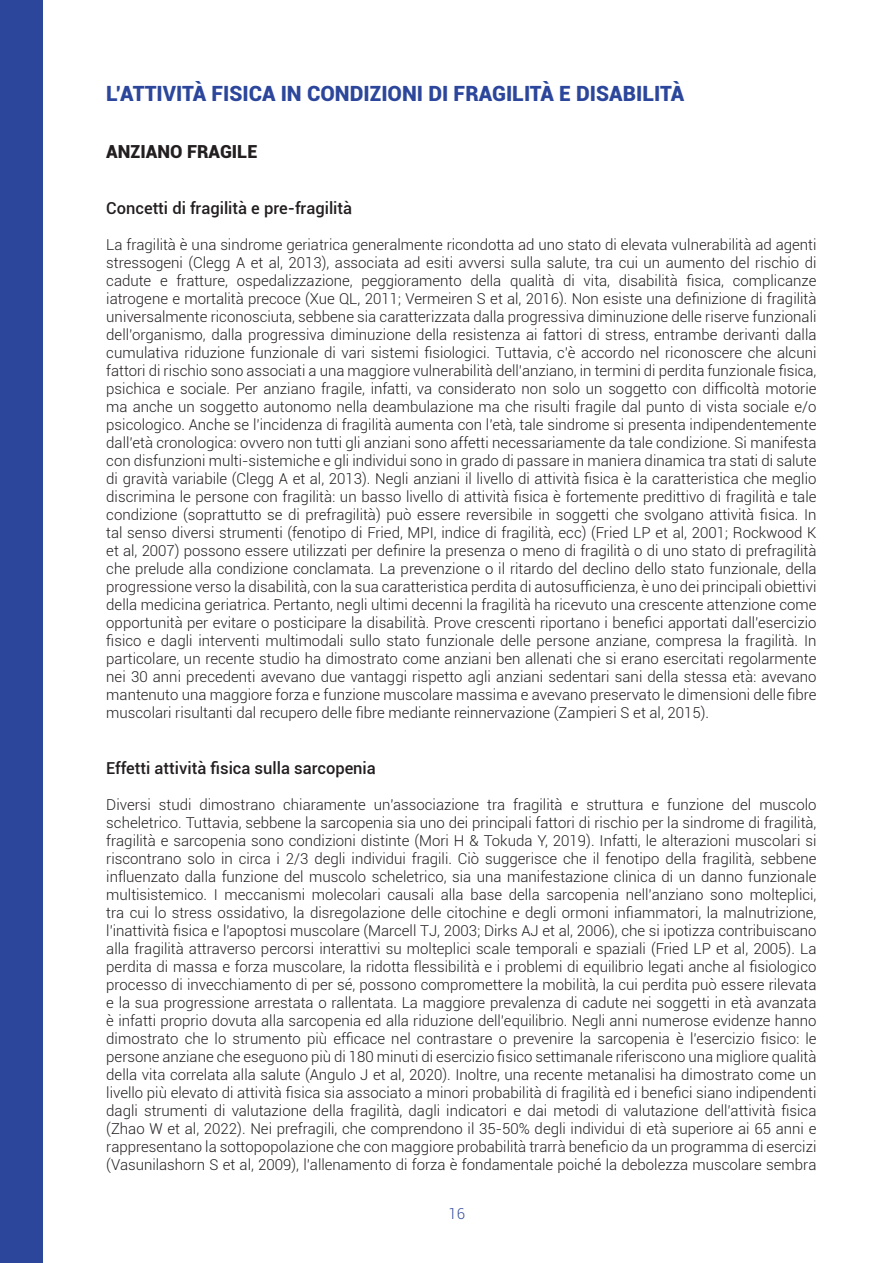
<style>
.page{position:relative;width:893px;height:1263px;background:#fff}
.page>*{position:absolute;margin:0;border:0;box-sizing:border-box;transform-origin:0 0}
.TITOLO_GRANDE_BLU{font:900 21px "Roboto";color:#2b469b}
.TITOLETTO_MEDIO_SOTTOPARAGRAFO{font:900 18px "Roboto";color:#231f20}
.Sottotitoli{font:500 16.5px "Roboto";color:#231f20}
.t1{font:300 15px/18px "Roboto";color:#231f20;text-align:justify}
.t2{font:300 15px "Roboto";color:#31499a}
</style>
<div class="page">
<div style="left:0;top:0;width:43px;height:1263px;background:#2b469b"></div>
<p class="TITOLO_GRANDE_BLU" style="left:106px;top:78px;width:579px">L’ATTIVITÀ FISICA IN CONDIZIONI DI FRAGILITÀ E DISABILITÀ</p>
<p class="TITOLETTO_MEDIO_SOTTOPARAGRAFO" style="left:106px;top:139px;width:153px">ANZIANO FRAGILE</p>
<p class="Sottotitoli" style="left:106px;top:197px;width:247px">Concetti di fragilità e pre-fragilità</p>
<p class="t1" style="left:106px;top:235px;width:712px">La fragilità è una sindrome geriatrica generalmente ricondotta ad uno stato di elevata vulnerabilità ad agenti stressogeni (Clegg A et al, 2013), associata ad esiti avversi sulla salute, tra cui un aumento del rischio di cadute e fratture, ospedalizzazione, peggioramento della qualità di vita, disabilità fisica, complicanze iatrogene e mortalità precoce (Xue QL, 2011; Vermeiren S et al, 2016). Non esiste una definizione di fragilità universalmente riconosciuta, sebbene sia caratterizzata dalla progressiva diminuzione delle riserve funzionali dell’organismo, dalla progressiva diminuzione della resistenza ai fattori di stress, entrambe derivanti dalla cumulativa riduzione funzionale di vari sistemi fisiologici. Tuttavia, c’è accordo nel riconoscere che alcuni fattori di rischio sono associati a una maggiore vulnerabilità dell’anziano, in termini di perdita funzionale fisica, psichica e sociale. Per anziano fragile, infatti, va considerato non solo un soggetto con difficoltà motorie ma anche un soggetto autonomo nella deambulazione ma che risulti fragile dal punto di vista sociale e/o psicologico. Anche se l’incidenza di fragilità aumenta con l’età, tale sindrome si presenta indipendentemente dall’età cronologica: ovvero non tutti gli anziani sono affetti necessariamente da tale condizione. Si manifesta con disfunzioni multi-sistemiche e gli individui sono in grado di passare in maniera dinamica tra stati di salute di gravità variabile (Clegg A et al, 2013). Negli anziani il livello di attività fisica è la caratteristica che meglio discrimina le persone con fragilità: un basso livello di attività fisica è fortemente predittivo di fragilità e tale condizione (soprattutto se di prefragilità) può essere reversibile in soggetti che svolgano attività fisica. In tal senso diversi strumenti (fenotipo di Fried, MPI, indice di fragilità, ecc) (Fried LP et al, 2001; Rockwood K et al, 2007) possono essere utilizzati per definire la presenza o meno di fragilità o di uno stato di prefragilità che prelude alla condizione conclamata. La prevenzione o il ritardo del declino dello stato funzionale, della progressione verso la disabilità, con la sua caratteristica perdita di autosufficienza, è uno dei principali obiettivi della medicina geriatrica. Pertanto, negli ultimi decenni la fragilità ha ricevuto una crescente attenzione come opportunità per evitare o posticipare la disabilità. Prove crescenti riportano i benefici apportati dall’esercizio fisico e dagli interventi multimodali sullo stato funzionale delle persone anziane, compresa la fragilità. In particolare, un recente studio ha dimostrato come anziani ben allenati che si erano esercitati regolarmente nei 30 anni precedenti avevano due vantaggi rispetto agli anziani sedentari sani della stessa età: avevano mantenuto una maggiore forza e funzione muscolare massima e avevano preservato le dimensioni delle fibre muscolari risultanti dal recupero delle fibre mediante reinnervazione (Zampieri S et al, 2015).</p>
<p class="Sottotitoli" style="left:106px;top:757px;width:271px">Effetti attività fisica sulla sarcopenia</p>
<p class="t1" style="left:106px;top:795px;width:712px">Diversi studi dimostrano chiaramente un'associazione tra fragilità e struttura e funzione del muscolo scheletrico. Tuttavia, sebbene la sarcopenia sia uno dei principali fattori di rischio per la sindrome di fragilità, fragilità e sarcopenia sono condizioni distinte (Mori H &amp; Tokuda Y, 2019). Infatti, le alterazioni muscolari si riscontrano solo in circa i 2/3 degli individui fragili. Ciò suggerisce che il fenotipo della fragilità, sebbene influenzato dalla funzione del muscolo scheletrico, sia una manifestazione clinica di un danno funzionale multisistemico. I meccanismi molecolari causali alla base della sarcopenia nell’anziano sono molteplici, tra cui lo stress ossidativo, la disregolazione delle citochine e degli ormoni infiammatori, la malnutrizione, l'inattività fisica e l'apoptosi muscolare (Marcell TJ, 2003; Dirks AJ et al, 2006), che si ipotizza contribuiscano alla fragilità attraverso percorsi interattivi su molteplici scale temporali e spaziali (Fried LP et al, 2005). La perdita di massa e forza muscolare, la ridotta flessibilità e i problemi di equilibrio legati anche al fisiologico processo di invecchiamento di per sé, possono compromettere la mobilità, la cui perdita può essere rilevata e la sua progressione arrestata o rallentata. La maggiore prevalenza di cadute nei soggetti in età avanzata è infatti proprio dovuta alla sarcopenia ed alla riduzione dell’equilibrio. Negli anni numerose evidenze hanno dimostrato che lo strumento più efficace nel contrastare o prevenire la sarcopenia è l’esercizio fisico: le persone anziane che eseguono più di 180 minuti di esercizio fisico settimanale riferiscono una migliore qualità della vita correlata alla salute (Angulo J et al, 2020). Inoltre, una recente metanalisi ha dimostrato come un livello più elevato di attività fisica sia associato a minori probabilità di fragilità ed i benefici siano indipendenti dagli strumenti di valutazione della fragilità, dagli indicatori e dai metodi di valutazione dell’attività fisica (Zhao W et al, 2022). Nei prefragili, che comprendono il 35-50% degli individui di età superiore ai 65 anni e rappresentano la sottopopolazione che con maggiore probabilità trarrà beneficio da un programma di esercizi (Vasunilashorn S et al, 2009), l’allenamento di forza è fondamentale poiché la debolezza muscolare sembra</p>
<p class="t2" style="left:448px;top:1203px;width:18px">16</p>
</div>
